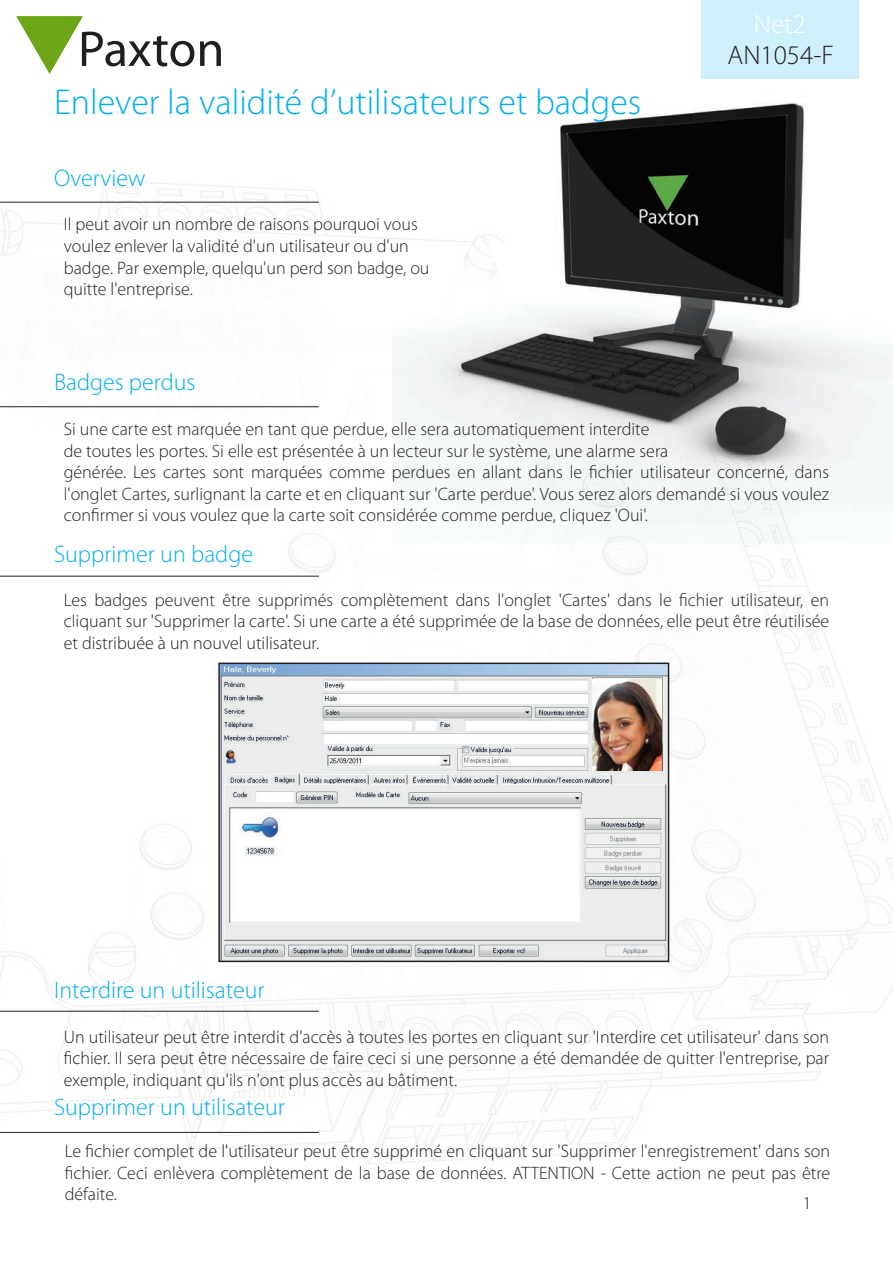
<style>
.page{position:relative;width:893px;height:1263px;background:#fff}
.page>*{position:absolute;margin:0;border:0;box-sizing:border-box;transform-origin:0 0}
.AN_Title{font:300 36px "Myriad Pro";color:#00aeef}
.AN_Title-2{font:300 27px "Myriad Pro";color:#231f20}
.AN_Title-3{font:300 27px "Myriad Pro";color:#fff}
.Section_title{font:300 24px "Myriad Pro";color:#00aeef}
.Text{font:300 18px/21.6px "Myriad Pro";color:#231f20;text-align:justify}
</style>
<div class="page">
<svg style="left:16px;top:16px;width:178px;height:58px"></svg>
<svg style="left:200px;top:41px;width:21px;height:25px"></svg>
<img style="left:392px;top:16px;width:501px;height:527px">
<hr style="left:0;top:202px;width:319px;height:1px;background:#231f20">
<hr style="left:0;top:406px;width:319px;height:1px;background:#231f20">
<hr style="left:0;top:576px;width:319px;height:1px;background:#231f20">
<hr style="left:0;top:1011px;width:319px;height:1px;background:#231f20">
<hr style="left:0;top:1132px;width:319px;height:1px;background:#231f20">
<div style="left:702px;top:0;width:157px;height:79px;background:#cfeffb"></div>
<img style="left:221px;top:665px;width:445px;height:294px">
<div style="left:218px;top:662px;width:451px;height:300px;border:2px solid #231f20"></div>
<img style="left:592px;top:679px;width:70px;height:92px">
<p class="AN_Title-3" style="left:754px;top:8px;width:53px">Net2</p>
<p class="AN_Title" style="left:54px;top:80px;width:589px">Enlever la validité d’utilisateurs et badges</p>
<p class="Section_title" style="left:54px;top:164px;width:93px">Overview</p>
<p class="Text" style="left:64px;top:213px;width:367px;text-align:left">Il peut avoir un nombre de raisons pourquoi vous voulez enlever la validité d'un utilisateur ou d'un badge. Par exemple, quelqu'un perd son badge, ou quitte l'entreprise.</p>
<p class="AN_Title-2" style="left:728px;top:39px;width:108px">AN1054-F</p>
<p class="Section_title" style="left:54px;top:367px;width:143px">Badges perdus</p>
<p class="Text" style="left:64px;top:418px;width:587px">Si une carte est marquée en tant que perdue, elle sera automatiquement interdite</p>
<p class="Text" style="left:64px;top:440px;width:606px">de toutes les portes. Si elle est présentée à un lecteur sur le système, une alarme sera</p>
<p class="Text" style="left:64px;top:461px;width:767px">générée. Les cartes sont marquées comme perdues en allant dans le fichier utilisateur concerné, dans l'onglet Cartes, surlignant la carte et en cliquant sur 'Carte perdue'. Vous serez alors demandé si vous voulez confirmer si vous voulez que la carte soit considérée comme perdue, cliquez 'Oui'.</p>
<p class="Section_title" style="left:54px;top:540px;width:201px">Supprimer un badge</p>
<p class="Text" style="left:64px;top:589px;width:767px">Les badges peuvent être supprimés complètement dans l'onglet 'Cartes' dans le fichier utilisateur, en cliquant sur 'Supprimer la carte'. Si une carte a été supprimée de la base de données, elle peut être réutilisée et distribuée à un nouvel utilisateur.</p>
<p class="Section_title" style="left:54px;top:975px;width:212px">Interdire un utilisateur</p>
<p class="Text" style="left:64px;top:1025px;width:767px">Un utilisateur peut être interdit d'accès à toutes les portes en cliquant sur 'Interdire cet utilisateur' dans son fichier. Il sera peut être nécessaire de faire ceci si une personne a été demandée de quitter l'entreprise, par exemple, indiquant qu'ils n'ont plus accès au bâtiment.</p>
<p class="Section_title" style="left:54px;top:1092px;width:232px">Supprimer un utilisateur</p>
<p class="Text" style="left:65px;top:1140px;width:767px">Le fichier complet de l'utilisateur peut être supprimé en cliquant sur 'Supprimer l'enregistrement' dans son fichier. Ceci enlèvera complètement de la base de données. ATTENTION - Cette action ne peut pas être défaite.</p>
<p class="Text" style="left:803px;top:1192px;width:10px">1</p>
</div>
